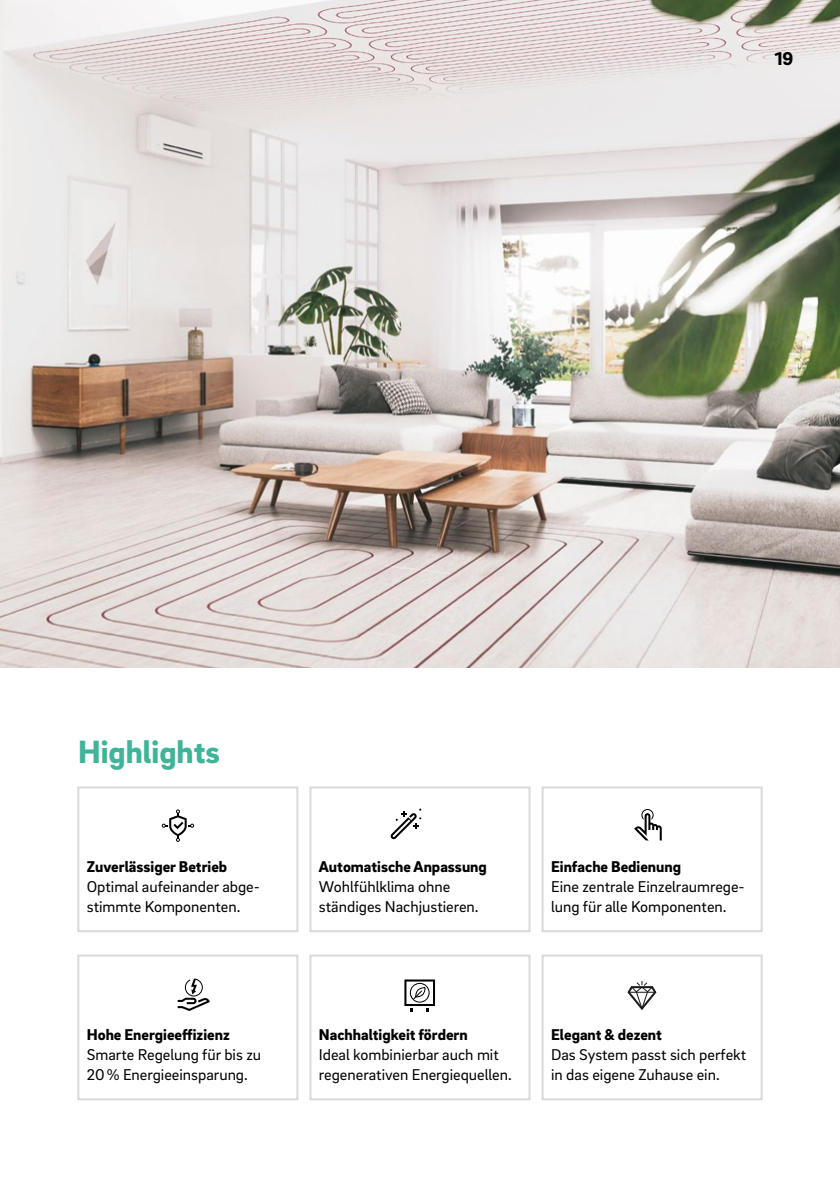
<style>
.page{position:relative;width:840px;height:1191px;background:#fff}
.page>*{position:absolute;margin:0;border:0;box-sizing:border-box;transform-origin:0 0}
.t1{font:900 33px "Brix Sans";color:#3fb498}
.t2{font:900 19px "Brix Sans";color:#000}
.t3{font:16px/20px "Brix Sans";color:#000}
.t4{font:900 16px "Brix Sans";color:#000}
</style>
<div class="page">
<img style="left:0;top:0;width:839px;height:667px">
<div style="left:77px;top:954px;width:221px;height:146px;background:#fff;border:2px solid #dadada"></div>
<div style="left:77px;top:786px;width:221px;height:146px;background:#fff;border:2px solid #dadada"></div>
<div style="left:309px;top:954px;width:221px;height:146px;background:#fff;border:2px solid #dadada"></div>
<div style="left:309px;top:786px;width:221px;height:146px;background:#fff;border:2px solid #dadada"></div>
<div style="left:541px;top:954px;width:221px;height:146px;background:#fff;border:2px solid #dadada"></div>
<div style="left:541px;top:786px;width:221px;height:146px;background:#fff;border:2px solid #dadada"></div>
<svg style="left:627px;top:981px;width:30px;height:29px"></svg>
<svg style="left:177px;top:978px;width:33px;height:33px"></svg>
<svg style="left:162px;top:809px;width:32px;height:33px"></svg>
<svg style="left:404px;top:979px;width:31px;height:32px"></svg>
<svg style="left:390px;top:808px;width:31px;height:31px"></svg>
<svg style="left:634px;top:809px;width:27px;height:31px"></svg>
<p class="t2" style="left:774px;top:46px;width:20px">19</p>
<h1 class="t1" style="left:78px;top:730px;width:143px">Highlights</h1>
<p class="t4" style="left:87px;top:856px;width:142px">Zuverlässiger Betrieb</p>
<p class="t3" style="left:87px;top:876px;width:175px">Optimal aufeinander abge&shy;stimmte Komponenten.</p>
<p class="t4" style="left:87px;top:1024px;width:144px">Hohe Energieeffizienz</p>
<p class="t3" style="left:87px;top:1044px;width:176px">Smarte Regelung für bis zu<br>20% Energieeinsparung.</p>
<p class="t4" style="left:319px;top:856px;width:169px">Automatische Anpassung</p>
<p class="t3" style="left:319px;top:876px;width:161px">Wohlfühlklima ohne ständiges Nachjustieren.</p>
<p class="t4" style="left:550px;top:856px;width:131px">Einfache Bedienung</p>
<p class="t3" style="left:550px;top:876px;width:195px">Eine zentrale Einzelraumrege&shy;lung für alle Komponenten.</p>
<p class="t4" style="left:319px;top:1024px;width:150px">Nachhaltigkeit fördern</p>
<p class="t3" style="left:319px;top:1044px;width:194px">Ideal kombinierbar auch mit regenerativen Energiequellen.</p>
<p class="t4" style="left:550px;top:1024px;width:112px">Elegant &amp; dezent</p>
<p class="t3" style="left:550px;top:1044px;width:196px">Das System passt sich perfekt in das eigene Zuhause ein.</p>
</div>
